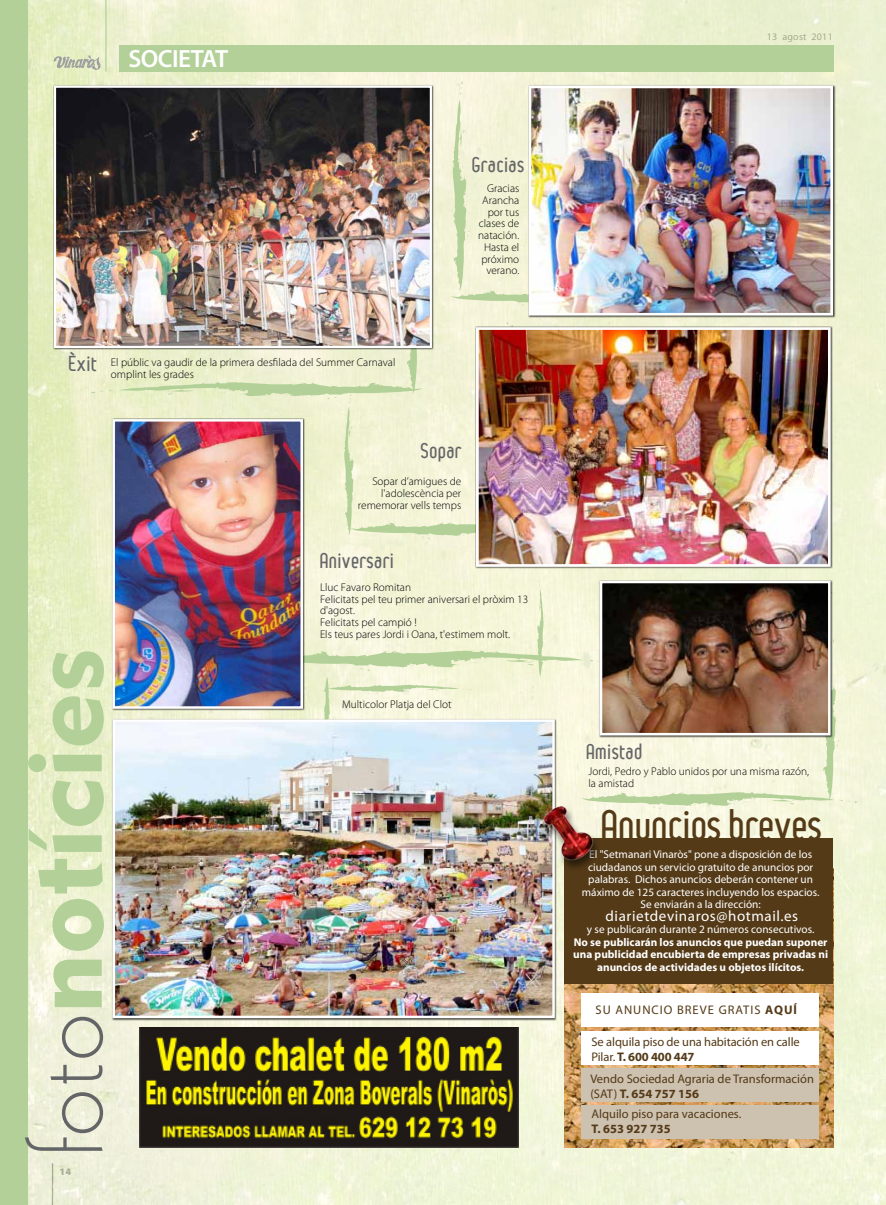
<style>
.page{position:relative;width:886px;height:1205px;background:#fff}
.page>*{position:absolute;margin:0;border:0;box-sizing:border-box;transform-origin:0 0}
.t1{font:106.88px "Geometric 415 BT Black A";color:#b2d097}
.t2{font:700 40.38px "Leger";letter-spacing:.03em;color:#543a17}
.t3{font:600 25px "Myriad Pro";letter-spacing:-.02em;color:#fff}
.t4{font:700 20.25px "Leger";letter-spacing:.05em;color:#646567}
.t5{font:15px "Myriad Pro";letter-spacing:.04em;color:#fff}
.t6{font:12.5px/15px "Myriad Pro";color:#543a17}
.t7{font:12.5px "Myriad Pro";letter-spacing:.08em;color:#543a17}
.t8{font:700 12.5px "Myriad Pro";color:#543a17}
.t9{font:300 11.25px/11.8px "Myriad Pro";color:#000}
.t10{font:11.25px/12.5px "Myriad Pro";color:#fff;text-align:center}
.t11{font:700 11.25px/12.5px "Myriad Pro";color:#fff;text-align:center}
.t12{font:10px "Myriad Pro";letter-spacing:.025em;color:#9c9e9f}
.t13{font:900 10px "Myriad Pro";color:#9c9e9f}
.s1{font-family:"Geometric 231 BT Light C";color:#646567}
.s2{font-weight:700}
</style>
<div class="page">
<img style="left:27px;top:0;width:859px;height:1205px">
<div style="left:0;top:0;width:27px;height:1205px;background:#b2d097"></div>
<hr style="left:105px;top:0;width:2px;height:72px;background:#b2d097">
<div style="left:119px;top:45px;width:714px;height:27px;background:#b2d097"></div>
<svg style="left:54px;top:55px;width:47px;height:15px"></svg>
<img style="left:565px;top:983px;width:268px;height:164px">
<div style="left:582px;top:1068px;width:237px;height:34px;background:#cdc1b0"></div>
<div style="left:582px;top:1031px;width:237px;height:34px;background:#fff"></div>
<div style="left:582px;top:993px;width:237px;height:33px;background:#fff"></div>
<div style="left:582px;top:1105px;width:237px;height:34px;background:#cdc1b0"></div>
<div style="left:565px;top:838px;width:268px;height:145px;background:#543a17"></div>
<img style="left:703px;top:90px;width:126px;height:222px">
<div style="left:529px;top:86px;width:304px;height:230px;border:3px solid #fff"></div>
<img style="left:139px;top:1027px;width:379px;height:120px">
<img style="left:115px;top:422px;width:185px;height:284px">
<div style="left:112px;top:419px;width:191px;height:290px;border:2px solid #fff"></div>
<img style="left:272px;top:581px;width:586px;height:228px">
<img style="left:116px;top:722px;width:436px;height:293px">
<div style="left:113px;top:719px;width:442px;height:299px;border:2px solid #fff"></div>
<img style="left:480px;top:331px;width:347px;height:232px">
<div style="left:476px;top:327px;width:355px;height:240px;border:3px solid #fff"></div>
<svg style="left:90px;top:390px;width:22px;height:3px"></svg>
<img style="left:119px;top:81px;width:584px;height:458px">
<img style="left:57px;top:89px;width:372px;height:256px">
<div style="left:54px;top:86px;width:378px;height:262px;border:2px solid #fff"></div>
<div style="left:540px;top:805px;width:61px;height:66px;background:#000;opacity:.51"></div>
<img style="left:541px;top:799px;width:55px;height:71px">
<h3 class="t3" style="left:128px;top:43px;width:101px">SOCIETAT</h3>
<h3 class="t4" style="left:472px;top:153px;width:53px">Gracias</h3>
<p class="t9" style="left:478px;top:182px;width:43px;text-align:right">Gracias<br>Arancha por tus clases de natación.<br>Hasta el próximo verano.</p>
<h3 class="t4" style="left:69px;top:352px;width:29px">Èxit</h3>
<p class="t9" style="left:111px;top:356px;width:286px">El públic va gaudir de la primera desfilada del Summer Carnaval omplint les grades</p>
<h3 class="t4" style="left:421px;top:439px;width:42px">Sopar</h3>
<p class="t9" style="left:358px;top:475px;width:105px;text-align:right">Sopar d’amigues de l'adolescència per rememorar vells temps</p>
<h3 class="t4" style="left:320px;top:549px;width:75px">Aniversari</h3>
<p class="t9" style="left:320px;top:581px;width:210px">Lluc Favaro Romitan<br>Felicitats pel teu primer aniversari el pròxim 13 d'agost.<br>Felicitats pel campió !<br>Els teus pares Jordi i Oana, t'estimem molt.</p>
<h1 class="t1" style="left:-1px;top:1158px;width:511px;rotate:-90deg"><span class="s1">foto</span>notícies</h1>
<p class="t13" style="left:59px;top:1165px;width:13px">14</p>
<p class="t9" style="left:342px;top:699px;width:111px">Multicolor Platja del Clot</p>
<p class="t12" style="left:767px;top:31px;width:67px">13 agost 2011</p>
<h3 class="t4" style="left:586px;top:739px;width:57px">Amistad</h3>
<p class="t9" style="left:588px;top:765px;width:222px">Jordi, Pedro y Pablo unidos por una misma razón, la amistad</p>
<h2 class="t2" style="left:601px;top:801px;width:221px">Anuncios breves</h2>
<p class="t10" style="left:582px;top:848px;width:239px">El "Setmanari Vinaròs" pone a disposición de los ciudadanos un servicio gratuito de anuncios por palabras. Dichos anuncios deberán contener un máximo de 125 caracteres incluyendo los espacios.<br>Se enviarán a la dirección:</p>
<h3 class="t5" style="left:605px;top:906px;width:194px">diarietdevinaros@hotmail.es</h3>
<p class="t10" style="left:587px;top:923px;width:229px">y se publicarán durante 2 números consecutivos.</p>
<p class="t11" style="left:573px;top:935px;width:256px">No se publicarán los anuncios que puedan suponer una publicidad encubierta de empresas privadas ni anuncios de actividades u objetos ilícitos.</p>
<p class="t7" style="left:595px;top:1001px;width:203px">SU ANUNCIO BREVE GRATIS <span class="s2">AQUĺ</span></p>
<p class="t6" style="left:591px;top:1033px;width:210px">Se alquila piso de una habitación en calle<br>Pilar. <span class="s2">T. 600 400 447</span></p>
<p class="t6" style="left:590px;top:1071px;width:225px">Vendo Sociedad Agraria de Transformación (SAT) <span class="s2">T. 654 757 156</span></p>
<p class="t6" style="left:591px;top:1106px;width:151px">Alquilo piso para vacaciones.</p>
<p class="t8" style="left:591px;top:1120px;width:81px">T. 653 927 735</p>
</div>
